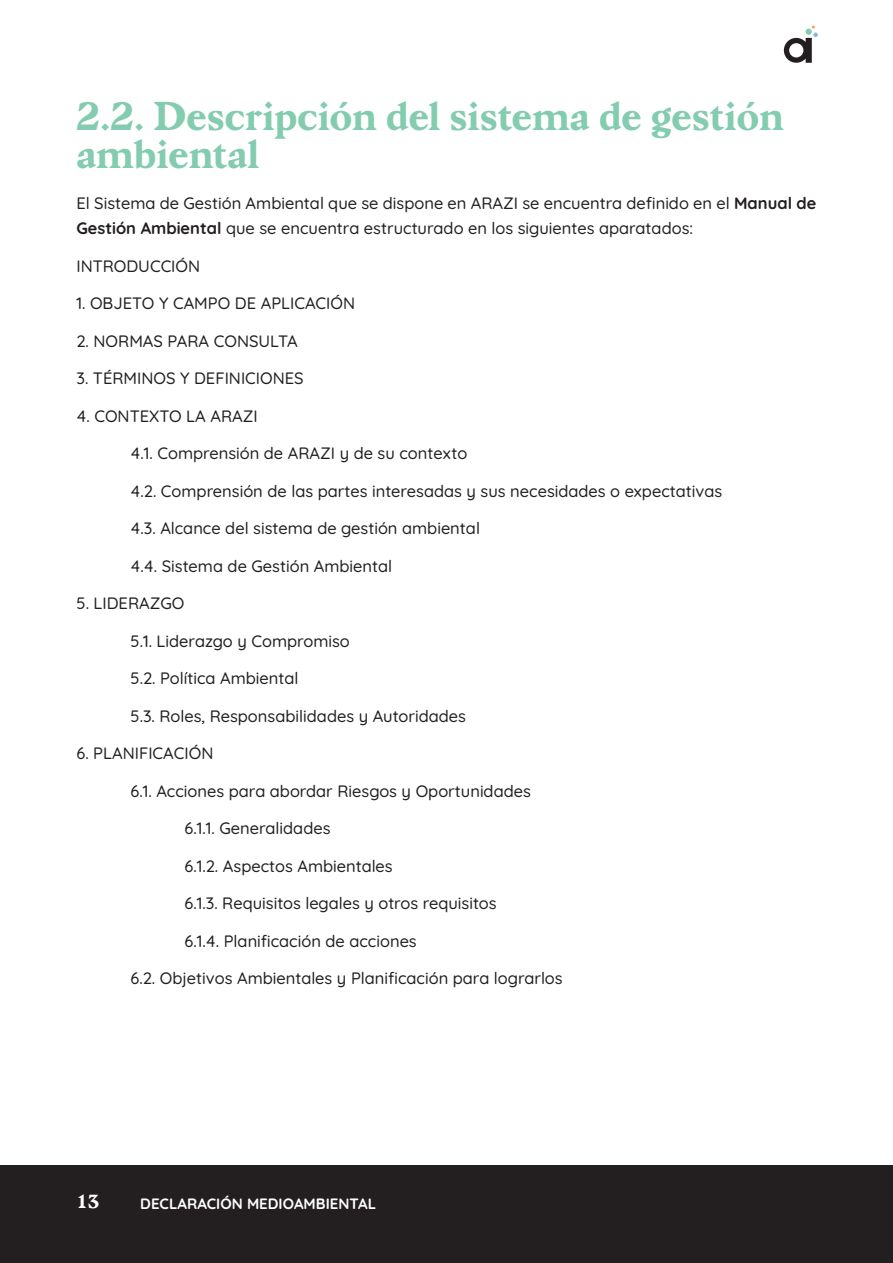
<style>
.page{position:relative;width:893px;height:1263px;background:#fff}
.page>*{position:absolute;margin:0;border:0;box-sizing:border-box;transform-origin:0 0}
.t1{font:700 37.5px/37.5px "HK Kontrast";color:#84ccb0}
.t2{font:700 18px "HK Kontrast";color:#fff}
.t3{font:500 16.5px/24.8px "Quicksand";color:#231f20}
.t4{font:700 15px "Quicksand";color:#fff}
.s1{font-weight:700}
</style>
<div class="page">
<div style="left:1px;top:1165px;width:892px;height:97px;background:#231f20"></div>
<svg style="left:784px;top:26px;width:34px;height:37px"></svg>
<h1 class="t1" style="left:77px;top:98px;width:709px">2.2. Descripción del sistema de gestión ambiental</h1>
<p class="t3" style="left:76px;top:189px;width:741px">El Sistema de Gestión Ambiental que se dispone en ARAZI se encuentra definido en el <span class="s1">Manual de<br>Gestión Ambiental</span> que se encuentra estructurado en los siguientes aparatados:</p>
<p class="t3" style="left:76px;top:252px;width:125px">INTRODUCCIÓN</p>
<p class="t3" style="left:76px;top:289px;width:280px">1. OBJETO Y CAMPO DE APLICACIÓN</p>
<p class="t3" style="left:76px;top:327px;width:223px">2. NORMAS PARA CONSULTA</p>
<p class="t3" style="left:76px;top:364px;width:229px">3. TÉRMINOS Y DEFINICIONES</p>
<p class="t3" style="left:76px;top:402px;width:183px">4. CONTEXTO LA ARAZI</p>
<p class="t3" style="left:130px;top:439px;width:338px">4.1. Comprensión de ARAZI y de su contexto</p>
<p class="t3" style="left:130px;top:477px;width:593px">4.2. Comprensión de las partes interesadas y sus necesidades o expectativas</p>
<p class="t3" style="left:130px;top:514px;width:351px">4.3. Alcance del sistema de gestión ambiental</p>
<p class="t3" style="left:130px;top:552px;width:263px">4.4. Sistema de Gestión Ambiental</p>
<p class="t3" style="left:76px;top:589px;width:110px">5. LIDERAZGO</p>
<p class="t3" style="left:130px;top:627px;width:221px">5.1. Liderazgo y Compromiso</p>
<p class="t3" style="left:130px;top:664px;width:170px">5.2. Política Ambiental</p>
<p class="t3" style="left:130px;top:702px;width:337px">5.3. Roles, Responsabilidades y Autoridades</p>
<p class="t3" style="left:76px;top:739px;width:138px">6. PLANIFICACIÓN</p>
<p class="t3" style="left:130px;top:777px;width:402px">6.1. Acciones para abordar Riesgos y Oportunidades</p>
<p class="t3" style="left:184px;top:814px;width:148px">6.1.1. Generalidades</p>
<p class="t3" style="left:184px;top:852px;width:210px">6.1.2. Aspectos Ambientales</p>
<p class="t3" style="left:184px;top:889px;width:314px">6.1.3. Requisitos legales y otros requisitos</p>
<p class="t3" style="left:184px;top:927px;width:234px">6.1.4. Planificación de acciones</p>
<p class="t3" style="left:130px;top:964px;width:434px">6.2. Objetivos Ambientales y Planificación para lograrlos</p>
<p class="t2" style="left:77px;top:1190px;width:24px">13</p>
<p class="t4" style="left:140px;top:1192px;width:237px">DECLARACIÓN MEDIOAMBIENTAL</p>
</div>
